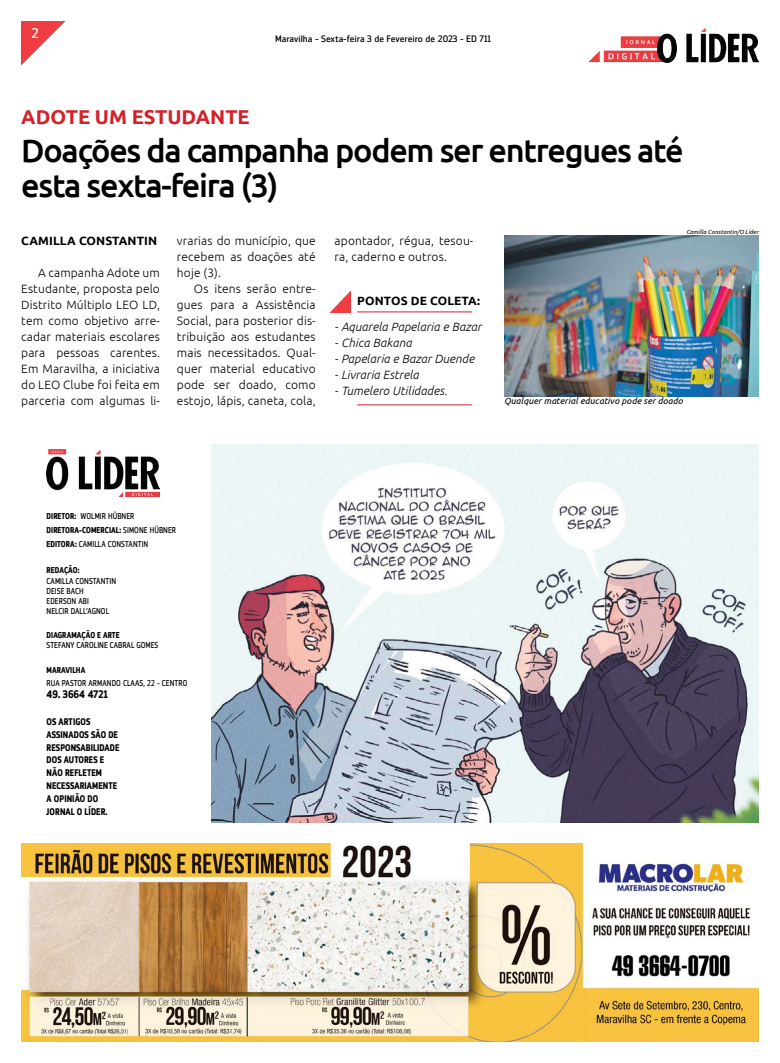
<style>
.page{position:relative;width:780px;height:1063px;background:#fff}
.page>*{position:absolute;margin:0;border:0;box-sizing:border-box;transform-origin:0 0}
.t1{font:500 32.4px/34.6px "Ubuntu";letter-spacing:-.04em;color:#000}
.t2{font:700 20px "Ubuntu";color:#d22229}
.t3{font:14px "Zemestro Std";color:#fff}
.t4{font:300 12px/16px "Ubuntu";letter-spacing:.01em;color:#000;text-align:justify}
.t5{font:italic 300 12px "Ubuntu";letter-spacing:.01em;color:#000}
.t6{font:700 12px "Ubuntu";letter-spacing:.01em;color:#000}
.t7{font:700 10.9px "Zemestro Std";letter-spacing:.01em;color:#000;scale:.85 1}
.t8{font:700 9.6px/12.8px "Zemestro Std";letter-spacing:.01em;color:#000;scale:.85 1}
.t9{font:9.3px "Zemestro Std";color:#000}
.t10{font:italic 9px "Ubuntu";letter-spacing:.01em;color:#000}
.t11{font:8.5px/10.2px "Zemestro Std";letter-spacing:.01em;color:#000;scale:.85 1}
.t12{font:700 8.5px "Zemestro Std";letter-spacing:.01em;color:#000;scale:.85 1}
.t13{font:italic 6px "Ubuntu";letter-spacing:.01em;color:#000}
.s1{font-weight:700}
</style>
<div class="page">
<img style="left:21px;top:21px;width:44px;height:44px">
<img style="left:588px;top:27px;width:170px;height:36px">
<img style="left:22px;top:844px;width:736px;height:197px">
<img style="left:211px;top:444px;width:547px;height:378px">
<img style="left:47px;top:450px;width:112px;height:46px">
<img style="left:504px;top:235px;width:254px;height:161px">
<img style="left:330px;top:291px;width:20px;height:21px">
<hr style="left:357px;top:311px;width:115px;height:1px;background:#d22229">
<hr style="left:357px;top:404px;width:115px;height:1px;background:#d22229">
<p class="t3" style="left:31px;top:24px;width:9px">2</p>
<p class="t9" style="left:275px;top:33px;width:217px">Maravilha - Sexta-feira 3 de Fevereiro de 2023 - ED 711</p>
<h2 class="t2" style="left:21px;top:105px;width:230px">ADOTE UM ESTUDANTE</h2>
<h1 class="t1" style="left:21px;top:132px;width:663px">Doações da campanha podem ser entregues até esta sexta-feira (3)</h1>
<p class="t6" style="left:21px;top:233px;width:137px">CAMILLA CONSTANTIN</p>
<p class="t4" style="left:21px;top:264px;width:140px;text-indent:17px">A campanha Adote um Estudante, proposta pelo Distrito Múltiplo LEO LD, tem como objetivo arre&shy;cadar materiais escolares para pessoas carentes.<br>Em Maravilha, a iniciativa do LEO Clube foi feita em parceria com algumas li-</p>
<p class="t13" style="left:686px;top:228px;width:74px">Camilla Constantin/O Líder</p>
<p class="t4" style="left:177px;top:232px;width:140px">vrarias do município, que recebem as doações até hoje (3).</p>
<p class="t4" style="left:177px;top:280px;width:140px;text-indent:17px">Os itens serão entre&shy;gues para a Assistência Social, para posterior dis&shy;tribuição aos estudantes mais necessitados. Qual&shy;quer material educativo pode ser doado, como estojo, lápis, caneta, cola,</p>
<p class="t4" style="left:334px;top:232px;width:140px">apontador, régua, tesou&shy;ra, caderno e outros.</p>
<p class="t6" style="left:357px;top:294px;width:124px">PONTOS DE COLETA:</p>
<p class="t5" style="left:334px;top:320px;width:148px">- Aquarela Papelaria e Bazar</p>
<p class="t5" style="left:334px;top:336px;width:78px">- Chica Bakana</p>
<p class="t5" style="left:334px;top:352px;width:141px">- Papelaria e Bazar Duende</p>
<p class="t5" style="left:334px;top:368px;width:86px">- Livraria Estrela</p>
<p class="t5" style="left:334px;top:384px;width:114px">- Tumelero Utilidades.</p>
<p class="t10" style="left:504px;top:396px;width:180px">Qualquer material educativo pode ser doado</p>
<p class="t11" style="left:47px;top:509px;width:154px;line-height:14.1px"><span class="s1">DIRETOR:</span> WOLMIR HÜBNER<br><span class="s1">DIRETORA-COMERCIAL:</span> SIMONE HÜBNER<br><span class="s1">EDITORA:</span> CAMILLA CONSTANTIN</p>
<p class="t12" style="left:47px;top:565px;width:40px">REDAÇÃO:</p>
<p class="t11" style="left:47px;top:576px;width:83px">CAMILLA CONSTANTIN<br>DEISE BACH<br>EDERSON ABI<br>NELCIR DALL’AGNOL</p>
<p class="t12" style="left:47px;top:630px;width:87px">DIAGRAMAÇÃO E ARTE</p>
<p class="t11" style="left:47px;top:640px;width:133px">STEFANY CAROLINE CABRAL GOMES</p>
<p class="t12" style="left:47px;top:665px;width:47px">MARAVILHA</p>
<p class="t11" style="left:47px;top:677px;width:167px">RUA PASTOR ARMANDO CLAAS, 22 - CENTRO</p>
<p class="t7" style="left:47px;top:687px;width:73px">49. 3664 4721</p>
<p class="t8" style="left:47px;top:715px;width:87px">OS ARTIGOS<br>ASSINADOS SÃO DE<br>RESPONSABILIDADE<br>DOS AUTORES E<br>NÃO REFLETEM<br>NECESSARIAMENTE<br>A OPINIÃO DO<br>JORNAL O LÍDER.</p>
</div>
